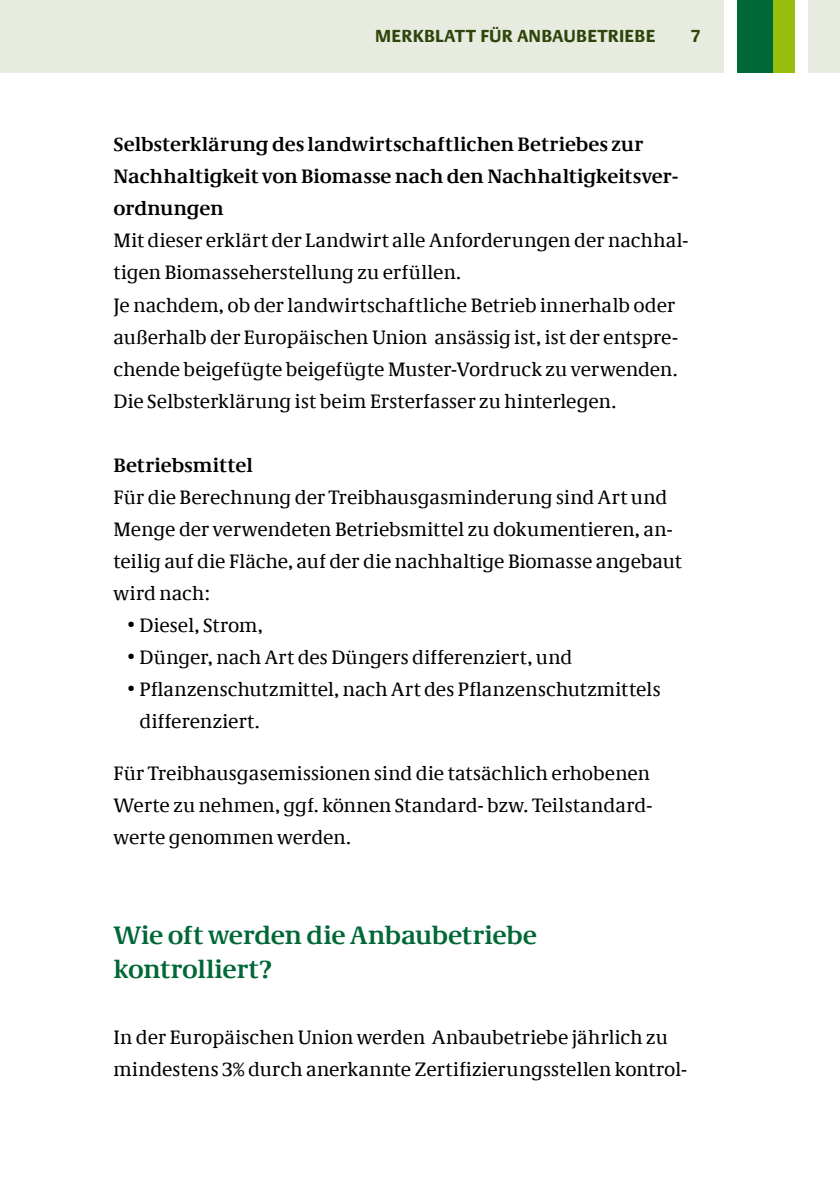
<style>
.page{position:relative;width:840px;height:1191px;background:#fff}
.page>*{position:absolute;margin:0;border:0;box-sizing:border-box;transform-origin:0 0}
.t1{font:700 26px/34px "Neue Demos";letter-spacing:-.005em;color:#006836}
.t2{font:20px/32px "Neue Demos";letter-spacing:.005em;color:#000}
.t3{font:700 20px/32px "Neue Demos";letter-spacing:.005em;color:#000}
.t4{font:700 18px "Neue Praxis";letter-spacing:.015em;color:#2f450b}
</style>
<div class="page">
<div style="left:0;top:0;width:723px;height:72px;background:#e8ebdf"></div>
<div style="left:772px;top:0;width:22px;height:72px;background:#97be0d"></div>
<div style="left:737px;top:0;width:35px;height:72px;background:#006836"></div>
<div style="left:808px;top:0;width:31px;height:72px;background:#e8ebdf"></div>
<p class="t4" style="left:375px;top:25px;width:281px">MERKBLATT FÜR ANBAUBETRIEBE</p>
<p class="t4" style="left:691px;top:25px;width:10px">7</p>
<p class="t3" style="left:113px;top:128px;width:566px">Selbsterklärung des landwirtschaftlichen Betriebes zur<br>Nachhaltigkeit von Biomasse nach den Nachhaltigkeitsver&shy;ordnungen</p>
<p class="t2" style="left:113px;top:224px;width:576px">Mit dieser erklärt der Landwirt alle Anforderungen der nachhal&shy;tigen Biomasseherstellung zu erfüllen.<br>Je nachdem, ob der landwirtschaftliche Betrieb innerhalb oder außerhalb der Europäischen Union ansässig ist, ist der entspre&shy;chende beigefügte beigefügte Muster-Vordruck zu verwenden.<br>Die Selbsterklärung ist beim Ersterfasser zu hinterlegen.</p>
<p class="t3" style="left:113px;top:448px;width:141px">Betriebsmittel</p>
<p class="t2" style="left:113px;top:480px;width:569px">Für die Berechnung der Treibhausgasminderung sind Art und Menge der verwendeten Betriebsmittel zu dokumentieren, an&shy;teilig auf die Fläche, auf der die nachhaltige Biomasse angebaut wird nach:</p>
<p class="t2" style="left:128px;top:608px;width:137px">• Diesel, Strom,</p>
<p class="t2" style="left:128px;top:640px;width:446px">• Dünger, nach Art des Düngers differenziert, und</p>
<p class="t2" style="left:139px;top:672px;width:522px;text-indent:-12px">• Pflanzenschutzmittel, nach Art des Pflanzenschutzmittels differenziert.</p>
<p class="t2" style="left:113px;top:756px;width:540px;text-align:justify">Für Treibhausgasemissionen sind die tatsächlich erhobenen Werte zu nehmen, ggf. können Standard- bzw. Teilstandard&shy;werte genommen werden.</p>
<h1 class="t1" style="left:113px;top:917px;width:424px">Wie oft werden die Anbaubetriebe kontrolliert?</h1>
<p class="t2" style="left:113px;top:1020px;width:574px">In der Europäischen Union werden Anbaubetriebe jährlich zu mindestens 3% durch anerkannte Zertifizierungsstellen kontrol-</p>
</div>
